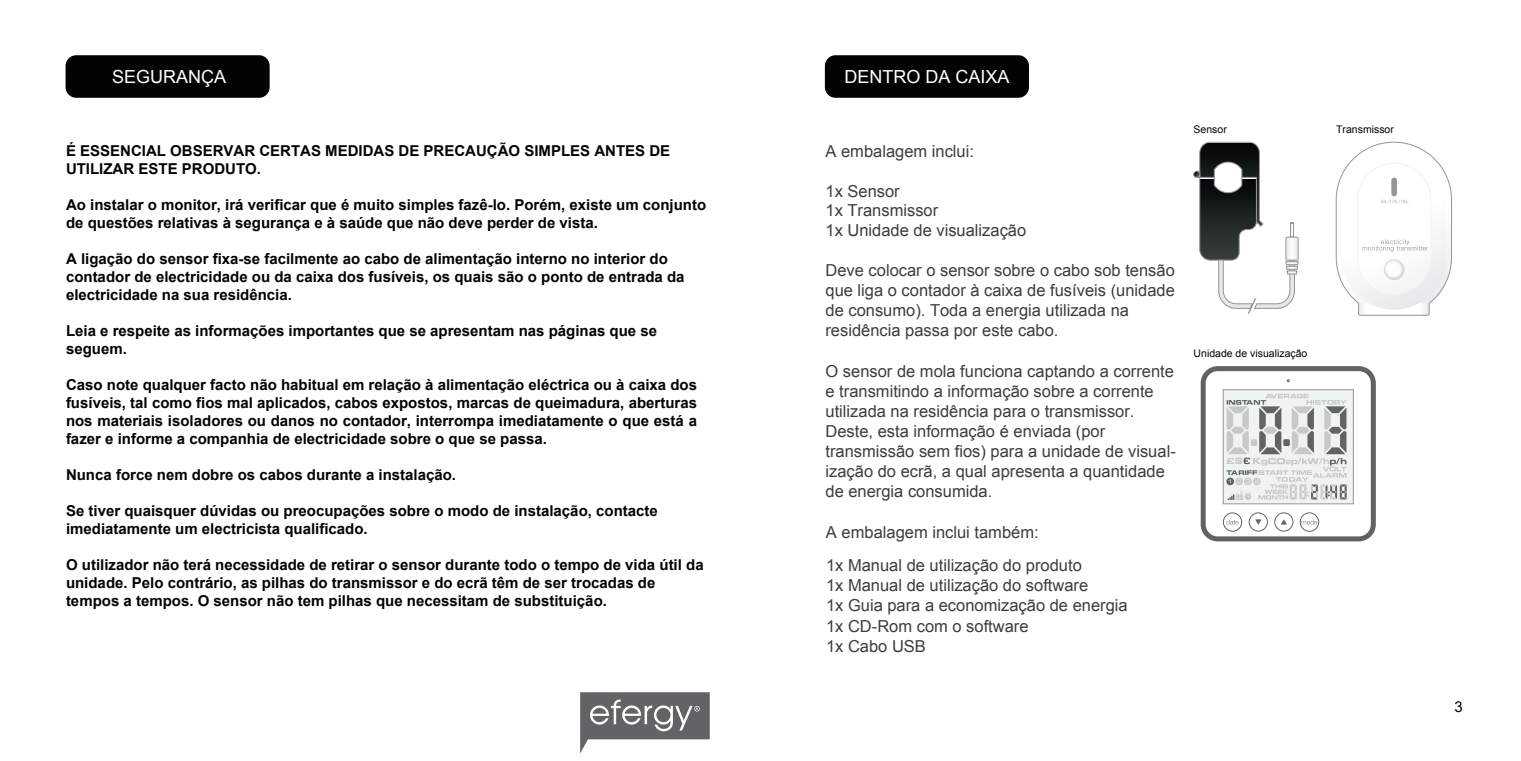
<style>
.page{position:relative;width:1521px;height:761px;background:#fff}
.page>*{position:absolute;margin:0;border:0;box-sizing:border-box;transform-origin:0 0}
.t1{font:18px "Arial";color:#fff}
.t2{font:16.5px/20.1px "Arial";color:#3b3f38}
.t3{font:700 15px/18px "Arial";color:#020404}
.t4{font:15px "Arial";color:#020404}
.t5{font:10.5px "Arial";color:#020404}
</style>
<div class="page">
<div style="left:825px;top:55px;width:204px;height:43px;background:#020404"></div>
<svg style="left:1194px;top:142px;width:104px;height:172px"></svg>
<div style="left:66px;top:55px;width:204px;height:43px;background:#020404"></div>
<svg style="left:1336px;top:142px;width:116px;height:173px"></svg>
<svg style="left:1201px;top:366px;width:175px;height:175px"></svg>
<svg style="left:580px;top:692px;width:130px;height:61px"></svg>
<p class="t1" style="left:112px;top:65px;width:116px">SEGURANÇA</p>
<p class="t3" style="left:66px;top:142px;width:606px">É ESSENCIAL OBSERVAR CERTAS MEDIDAS DE PRECAUÇÃO SIMPLES ANTES DE<br>UTILIZAR ESTE PRODUTO.</p>
<p class="t3" style="left:66px;top:196px;width:642px">Ao instalar o monitor, irá verificar que é muito simples fazê-lo. Porém, existe um conjunto de questões relativas à segurança e à saúde que não deve perder de vista.</p>
<p class="t3" style="left:66px;top:250px;width:620px">A ligação do sensor fixa-se facilmente ao cabo de alimentação interno no interior do contador de electricidade ou da caixa dos fusíveis, os quais são o ponto de entrada da electricidade na sua residência.</p>
<p class="t3" style="left:66px;top:322px;width:593px">Leia e respeite as informações importantes que se apresentam nas páginas que se seguem.</p>
<p class="t3" style="left:66px;top:376px;width:633px;text-align:justify">Caso note qualquer facto não habitual em relação à alimentação eléctrica ou à caixa dos fusíveis, tal como fios mal aplicados, cabos expostos, marcas de queimadura, aberturas nos materiais isoladores ou danos no contador, interrompa imediatamente o que está a fazer e informe a companhia de electricidade sobre o que se passa.</p>
<p class="t3" style="left:66px;top:466px;width:392px">Nunca force nem dobre os cabos durante a instalação.</p>
<p class="t3" style="left:66px;top:502px;width:593px">Se tiver quaisquer dúvidas ou preocupações sobre o modo de instalação, contacte imediatamente um electricista qualificado.</p>
<p class="t3" style="left:66px;top:556px;width:639px">O utilizador não terá necessidade de retirar o sensor durante todo o tempo de vida útil da unidade. Pelo contrário, as pilhas do transmissor e do ecrã têm de ser trocadas de tempos a tempos. O sensor não tem pilhas que necessitam de substituição.</p>
<p class="t1" style="left:845px;top:65px;width:167px">DENTRO DA CAIXA</p>
<p class="t2" style="left:826px;top:141px;width:150px">A embalagem inclui:</p>
<p class="t2" style="left:826px;top:181px;width:202px">1x Sensor<br>1x Transmissor<br>1x Unidade de visualização</p>
<p class="t2" style="left:826px;top:260px;width:351px">Deve colocar o sensor sobre o cabo sob tensão que liga o contador à caixa de fusíveis (unidade de consumo). Toda a energia utilizada na residência passa por este cabo.</p>
<p class="t2" style="left:826px;top:361px;width:352px">O sensor de mola funciona captando a corrente e transmitindo a informação sobre a corrente utilizada na residência para o transmissor.<br>Deste, esta informação é enviada (por transmissão sem fios) para a unidade de visual&shy;ização do ecrã, a qual apresenta a quantidade de energia consumida.</p>
<p class="t2" style="left:826px;top:515px;width:257px;line-height:33.6px">A embalagem inclui também:<br>1x Manual de utilização do produto</p>
<p class="t2" style="left:826px;top:575px;width:303px">1x Manual de utilização do software<br>1x Guia para a economização de energia<br>1x CD-Rom com o software<br>1x Cabo USB</p>
<p class="t5" style="left:1194px;top:123px;width:35px">Sensor</p>
<p class="t5" style="left:1194px;top:346px;width:115px">Unidade de visualização</p>
<p class="t5" style="left:1336px;top:123px;width:59px">Transmissor</p>
<p class="t4" style="left:1454px;top:696px;width:10px">3</p>
</div>
